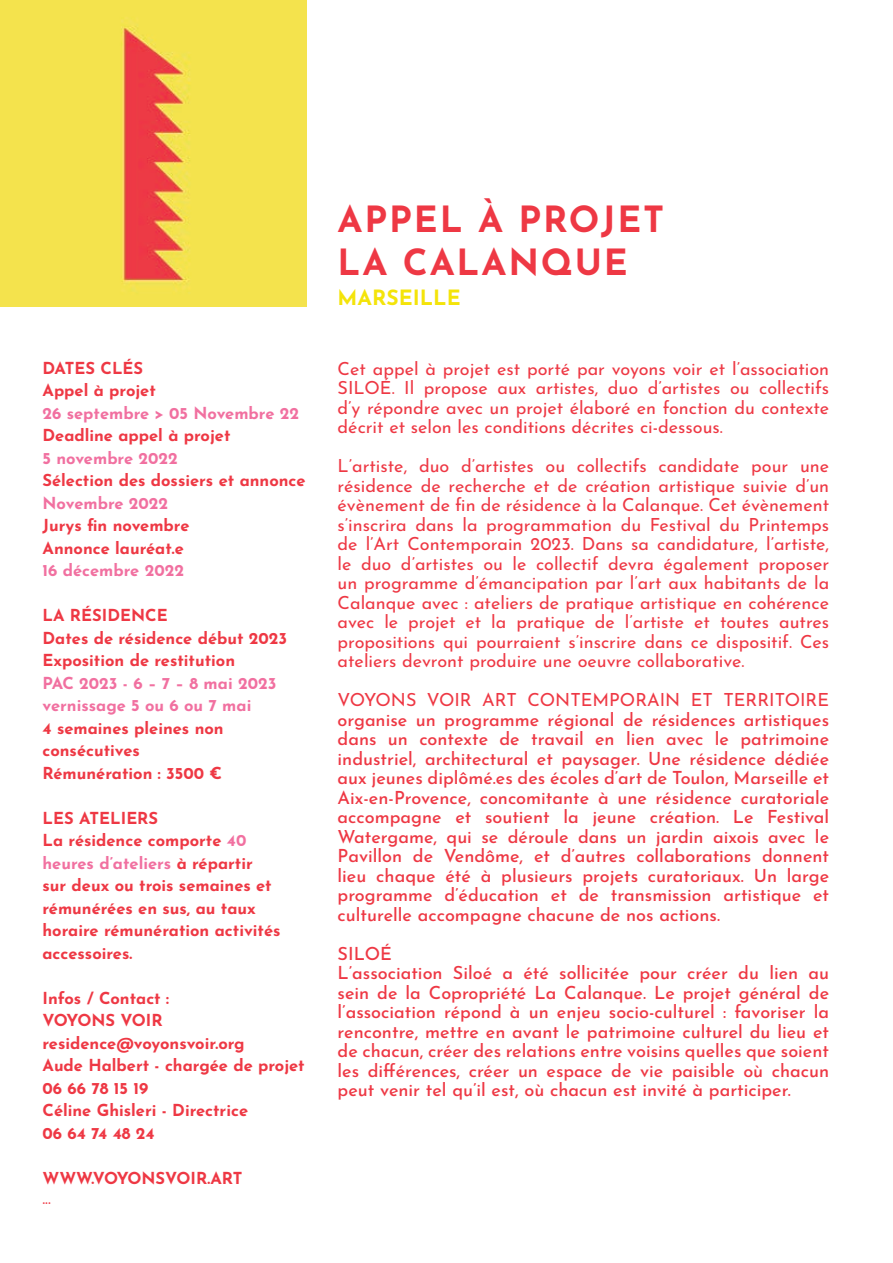
<style>
.page{position:relative;width:893px;height:1263px;background:#fff}
.page>*{position:absolute;margin:0;border:0;box-sizing:border-box;transform-origin:0 0}
.t1{font:700 36px/43.2px "Josefin Sans";letter-spacing:.05em;color:#ee3844}
.t2{font:700 21px "Josefin Sans";color:#f4e40a}
.t3{font:500 18px/19.5px "Josefin Sans";color:#ee3844;text-align:justify}
.t4{font:18px/19.5px "Josefin Sans";color:#ee3844;text-align:justify}
.t5{font:700 16.5px/22.5px "Josefin Sans";color:#ee3844}
.t6{font:700 16.5px/22.5px "Josefin Sans";color:#f170a0}
.t7{font:16.5px "Josefin Sans";color:#ee3844}
.s1{color:#f170a0}
</style>
<div class="page">
<img style="left:0;top:0;width:306px;height:306px">
<p class="t5" style="left:43px;top:355px;width:115px">DATES CLÉS<br>Appel à projet</p>
<p class="t6" style="left:43px;top:400px;width:258px">26 septembre &gt; 05 Novembre 22</p>
<p class="t5" style="left:43px;top:423px;width:189px">Deadline appel à projet</p>
<p class="t6" style="left:43px;top:445px;width:137px">5 novembre 2022</p>
<p class="t5" style="left:43px;top:468px;width:265px">Sélection des dossiers et annonce</p>
<p class="t6" style="left:43px;top:490px;width:127px">Novembre 2022</p>
<p class="t5" style="left:43px;top:513px;width:148px">Jurys fin novembre<br>Annonce lauréat.e</p>
<p class="t6" style="left:43px;top:558px;width:143px">16 décembre 2022</p>
<p class="t5" style="left:43px;top:603px;width:246px">LA RÉSIDENCE<br>Dates de résidence début 2023<br>Exposition de restitution</p>
<p class="t6" style="left:43px;top:670px;width:235px">PAC 2023 - 6 – 7 – 8 mai 2023 vernissage 5 ou 6 ou 7 mai</p>
<p class="t5" style="left:43px;top:715px;width:183px">4 semaines pleines non consécutives<br>Rémunération : 3500 €</p>
<p class="t5" style="left:43px;top:805px;width:239px">LES ATELIERS<br>La résidence comporte <span class="s1">40 heures d’ateliers</span> à répartir sur deux ou trois semaines et rémunérées en sus, au taux horaire rémunération activités accessoires.</p>
<p class="t5" style="left:43px;top:985px;width:264px">Infos / Contact :<br>VOYONS VOIR residence@voyonsvoir.org<br>Aude Halbert - chargée de projet<br>06 66 78 15 19<br>Céline Ghisleri - Directrice<br>06 64 74 48 24</p>
<p class="t5" style="left:43px;top:1165px;width:202px">WWW.VOYONSVOIR.ART</p>
<p class="t7" style="left:43px;top:1185px;width:10px">...</p>
<h1 class="t1" style="left:338px;top:195px;width:328px">APPEL À PROJET<br>LA CALANQUE</h1>
<p class="t2" style="left:338px;top:282px;width:125px">MARSEILLE</p>
<p class="t4" style="left:338px;top:357px;width:493px">Cet appel à projet est porté par voyons voir et l’association SILOÉ. Il propose aux artistes, duo d’artistes ou collectifs d’y répondre avec un projet élaboré en fonction du contexte décrit et selon les conditions décrites ci-dessous.</p>
<p class="t4" style="left:338px;top:455px;width:493px">L’artiste, duo d’artistes ou collectifs candidate pour une résidence de recherche et de création artistique suivie d’un évènement de fin de résidence à la Calanque. Cet évènement s’inscrira dans la programmation du Festival du Printemps de l’Art Contemporain 2023. Dans sa candidature, l’artiste, le duo d’artistes ou le collectif devra également proposer un programme d’émancipation par l’art aux habitants de la Calanque avec : ateliers de pratique artistique en cohérence avec le projet et la pratique de l’artiste et toutes autres propositions qui pourraient s’inscrire dans ce dispositif. Ces ateliers devront produire une oeuvre collaborative.</p>
<p class="t4" style="left:338px;top:689px;width:493px">VOYONS VOIR ART CONTEMPORAIN ET TERRITOIRE</p>
<p class="t3" style="left:338px;top:708px;width:493px">organise un programme régional de résidences artistiques dans un contexte de travail en lien avec le patrimoine industriel, architectural et paysager. Une résidence dédiée aux jeunes diplômé.es des écoles d’art de Toulon, Marseille et Aix-en-Provence, concomitante à une résidence curatoriale accompagne et soutient la jeune création. Le Festival Watergame, qui se déroule dans un jardin aixois avec le Pavillon de Vendôme, et d’autres collaborations donnent lieu chaque été à plusieurs projets curatoriaux. Un large programme d’éducation et de transmission artistique et culturelle accompagne chacune de nos actions.</p>
<p class="t3" style="left:338px;top:942px;width:493px;text-align:left">SILOÉ<br>L’association Siloé a été sollicitée pour créer du lien au sein de la Copropriété La Calanque. Le projet général de l’association répond à un enjeu socio-culturel : favoriser la rencontre, mettre en avant le patrimoine culturel du lieu et de chacun, créer des relations entre voisins quelles que soient les différences, créer un espace de vie paisible où chacun peut venir tel qu’il est, où chacun est invité à participer.</p>
</div>
